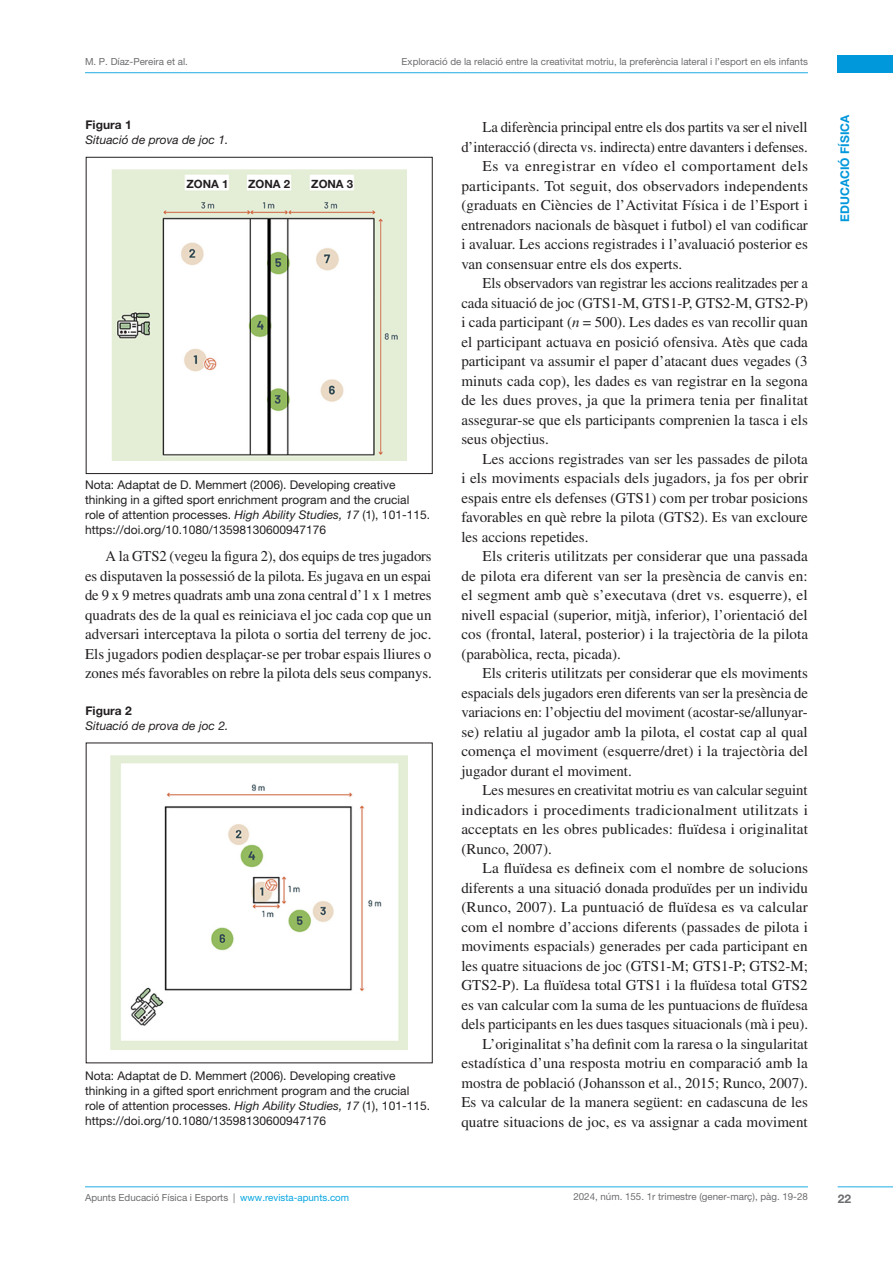
<style>
.page{position:relative;width:893px;height:1263px;background:#fff}
.page>*{position:absolute;margin:0;border:0;box-sizing:border-box;transform-origin:0 0}
.New_paragraph{font:15px/19.5px "Times LT Std";color:#231f20;text-align:justify}
.paragraph{font:15px/19.5px "Times LT Std";letter-spacing:-.005em;color:#231f20;text-align:justify}
.Paragraph{font:15px/19.5px "Times LT Std";letter-spacing:.01em;color:#231f20;text-align:justify}
.G-TEXTO_TABLA{font:12px/15px "Helvetica Neue LT Pro";color:#231f20}
.F-TITULO-TABLA{font:italic 12px "Helvetica Neue LT Pro";color:#231f20}
.t1{font:700 12px "Helvetica Neue LT Pro";color:#0097db}
.F-TITULO-TABLA-2{font:700 12px "Helvetica Neue LT Pro";color:#231f20}
.t2{font:700 12px "Helvetica Neue LT Pro";color:#6c6d70}
.t3{font:700 11.4px "Helvetica Neue LT Pro";color:#231f20}
.t4{font:9.75px "Helvetica Neue LT Pro";color:#6c6d70}
.s1{font-style:italic}
.s2{color:#04a5e0}
</style>
<div class="page">
<hr style="left:85px;top:72px;width:723px;height:1px;background:#1fade3">
<div style="left:838px;top:56px;width:55px;height:17px;background:#0097db"></div>
<hr style="left:85px;top:1186px;width:723px;height:1px;background:#1fade3">
<hr style="left:838px;top:1186px;width:55px;height:1px;background:#1fade3">
<img style="left:112px;top:169px;width:295px;height:292px">
<div style="left:86px;top:157px;width:346px;height:317px;border:1px solid #231f20"></div>
<img style="left:111px;top:756px;width:297px;height:294px">
<p class="t4" style="left:85px;top:55px;width:104px">M. P. Díaz-Pereira et al.</p>
<p class="t4" style="left:402px;top:56px;width:408px">Exploració de la relació entre la creativitat motriu, la preferència lateral i l’esport en els infants</p>
<p class="F-TITULO-TABLA-2" style="left:85px;top:117px;width:48px">Figura 1</p>
<p class="F-TITULO-TABLA" style="left:85px;top:132px;width:144px">Situació de prova de joc 1.</p>
<p class="t3" style="left:186px;top:176px;width:44px">ZONA 1</p>
<p class="t3" style="left:248px;top:176px;width:44px">ZONA 2</p>
<p class="t3" style="left:311px;top:176px;width:44px">ZONA 3</p>
<p class="G-TEXTO_TABLA" style="left:85px;top:477px;width:346px">Nota: Adaptat de D. Memmert (2006). Developing creative thinking in a gifted sport enrichment program and the crucial role of attention processes. <span class="s1">High Ability Studies, 17</span> (1), 101-115. https://doi.org/10.1080/13598130600947176</p>
<p class="paragraph" style="left:85px;top:546px;width:348px;text-indent:20px">A la GTS2 (vegeu la figura 2), dos equips de tres jugadors es disputaven la possessió de la pilota. Es jugava en un espai de 9 x 9 metres quadrats amb una zona central d’1 x 1 metres quadrats des de la qual es reiniciava el joc cada cop que un adversari interceptava la pilota o sortia del terreny de joc.<br>Els jugadors podien desplaçar-se per trobar espais lliures o zones més favorables on rebre la pilota dels seus companys.</p>
<p class="F-TITULO-TABLA-2" style="left:85px;top:703px;width:48px">Figura 2</p>
<p class="F-TITULO-TABLA" style="left:85px;top:718px;width:144px">Situació de prova de joc 2.</p>
<p class="G-TEXTO_TABLA" style="left:85px;top:1068px;width:346px">Nota: Adaptat de D. Memmert (2006). Developing creative thinking in a gifted sport enrichment program and the crucial role of attention processes. <span class="s1">High Ability Studies, 17</span> (1), 101-115. https://doi.org/10.1080/13598130600947176</p>
<p class="New_paragraph" style="left:461px;top:117px;width:348px;text-align:right">La diferència principal entre els dos partits va ser el nivell d’interacció (directa vs. indirecta) entre davanters i defenses.</p>
<p class="New_paragraph" style="left:461px;top:156px;width:348px;text-indent:21px">Es va enregistrar en vídeo el comportament dels participants. Tot seguit, dos observadors independents (graduats en Ciències de l’Activitat Física i de l’Esport i entrenadors nacionals de bàsquet i futbol) el van codificar i avaluar. Les accions registrades i l’avaluació posterior es van consensuar entre els dos experts.</p>
<p class="New_paragraph" style="left:461px;top:273px;width:348px;text-indent:21px">Els observadors van registrar les accions realitzades per a cada situació de joc (GTS1-M, GTS1-P, GTS2-M, GTS2-P) i cada participant (<span class="s1">n</span> = 500). Les dades es van recollir quan el participant actuava en posició ofensiva. Atès que cada participant va assumir el paper d’atacant dues vegades (3 minuts cada cop), les dades es van registrar en la segona de les dues proves, ja que la primera tenia per finalitat assegurar-se que els participants comprenien la tasca i els seus objectius.</p>
<p class="New_paragraph" style="left:461px;top:449px;width:348px;text-indent:21px">Les accions registrades van ser les passades de pilota i els moviments espacials dels jugadors, ja fos per obrir espais entre els defenses (GTS1) com per trobar posicions favorables en què rebre la pilota (GTS2). Es van excloure les accions repetides.</p>
<p class="New_paragraph" style="left:461px;top:546px;width:348px;text-indent:21px">Els criteris utilitzats per considerar que una passada de pilota era diferent van ser la presència de canvis en: el segment amb què s’executava (dret vs. esquerre), el nivell espacial (superior, mitjà, inferior), l’orientació del cos (frontal, lateral, posterior) i la trajectòria de la pilota (parabòlica, recta, picada).</p>
<p class="New_paragraph" style="left:461px;top:663px;width:348px;text-indent:21px">Els criteris utilitzats per considerar que els moviments espacials dels jugadors eren diferents van ser la presència de variacions en: l’objectiu del moviment (acostar-se/allunyar&shy;se) relatiu al jugador amb la pilota, el costat cap al qual comença el moviment (esquerre/dret) i la trajectòria del jugador durant el moviment.</p>
<p class="Paragraph" style="left:461px;top:780px;width:348px;text-indent:21px">Les mesures en creativitat motriu es van calcular seguint indicadors i procediments tradicionalment utilitzats i acceptats en les obres publicades: fluïdesa i originalitat (Runco, 2007).</p>
<p class="New_paragraph" style="left:461px;top:858px;width:348px;text-indent:21px">La fluïdesa es defineix com el nombre de solucions diferents a una situació donada produïdes per un individu (Runco, 2007). La puntuació de fluïdesa es va calcular com el nombre d’accions diferents (passades de pilota i moviments espacials) generades per cada participant en les quatre situacions de joc (GTS1-M; GTS1-P; GTS2-M; GTS2-P). La fluïdesa total GTS1 i la fluïdesa total GTS2 es van calcular com la suma de les puntuacions de fluïdesa dels participants en les dues tasques situacionals (mà i peu).</p>
<p class="New_paragraph" style="left:461px;top:1034px;width:348px;text-indent:21px">L’originalitat s’ha definit com la raresa o la singularitat estadística d’una resposta motriu en comparació amb la mostra de població (Johansson et al., 2015; Runco, 2007).<br>Es va calcular de la manera següent: en cadascuna de les quatre situacions de joc, es va assignar a cada moviment</p>
<p class="t1" style="left:838px;top:222px;width:109px;rotate:-90deg">EDUCACIÓ FÍSICA</p>
<p class="t4" style="left:85px;top:1192px;width:266px">Apunts Educació Física i Esports | <span class="s2">www.revista-apunts.com</span></p>
<p class="t4" style="left:573px;top:1191px;width:236px">2024, núm. 155. 1r trimestre (gener-març), pàg. 19-28</p>
<p class="t2" style="left:838px;top:1191px;width:15px">22</p>
</div>
